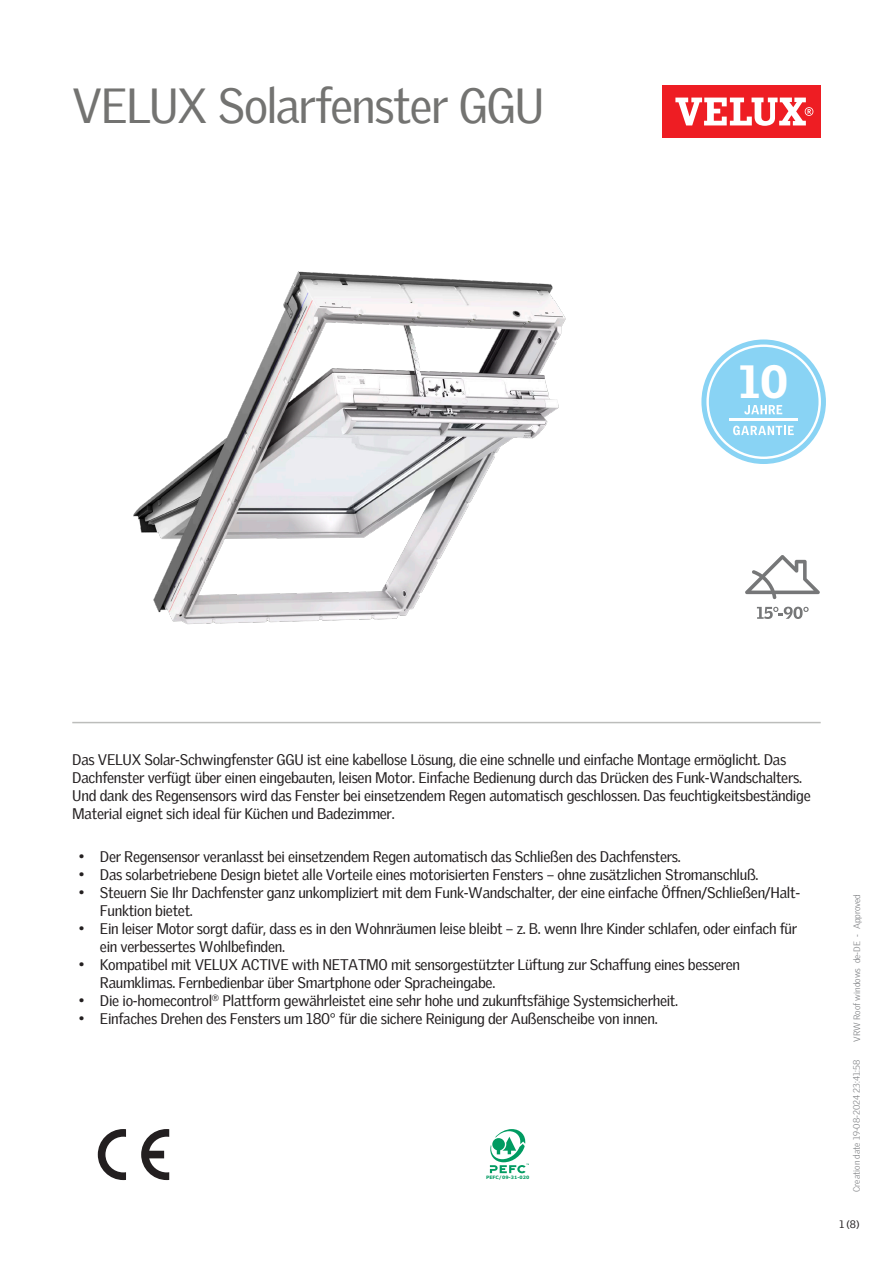
<style>
.page{position:relative;width:893px;height:1263px;background:#fff}
.page>*{position:absolute;margin:0;border:0;box-sizing:border-box;transform-origin:0 0}
.Headline{font:48px "Velux Gothic";letter-spacing:-.03em;color:#737371}
.t1{font:900 45.3px "Velux Gothic";color:#fff}
.Body_Regular{font:15px/18px "Velux Gothic";letter-spacing:-.02em;color:#231f20}
.t2{font:10.5px "Velux Gothic";color:#231f20}
.t3{font:300 9px "Velux Gothic";color:#7c7e81}
.t4{font:700 4.65px "Verdana";color:#009b61}
</style>
<div class="page">
<div style="left:662px;top:85px;width:159px;height:53px;background:#ee1d23"></div>
<svg style="left:675px;top:98px;width:138px;height:28px"></svg>
<hr style="left:72px;top:722px;width:749px;height:1px;background:#bcbdbb">
<svg style="left:745px;top:555px;width:75px;height:44px"></svg>
<svg style="left:757px;top:607px;width:52px;height:12px"></svg>
<svg style="left:141px;top:1129px;width:28px;height:51px"></svg>
<svg style="left:98px;top:1129px;width:28px;height:51px"></svg>
<svg style="left:490px;top:1129px;width:39px;height:44px"></svg>
<svg style="left:701px;top:339px;width:125px;height:125px"></svg>
<img style="left:133px;top:271px;width:433px;height:354px">
<p class="Headline" style="left:72px;top:69px;width:474px">VELUX Solarfenster GGU</p>
<p class="t1" style="left:739px;top:353px;width:50px">10</p>
<p class="Body_Regular" style="left:72px;top:749px;width:740px">Das VELUX Solar-Schwingfenster GGU ist eine kabellose Lösung, die eine schnelle und einfache Montage ermöglicht. Das Dachfenster verfügt über einen eingebauten, leisen Motor. Einfache Bedienung durch das Drücken des Funk-Wandschalters.<br>Und dank des Regensensors wird das Fenster bei einsetzendem Regen automatisch geschlossen. Das feuchtigkeitsbeständige Material eignet sich ideal für Küchen und Badezimmer.</p>
<p class="Body_Regular" style="left:79px;top:846px;width:604px">• Der Regensensor veranlasst bei einsetzendem Regen automatisch das Schließen des Dachfensters.</p>
<p class="Body_Regular" style="left:79px;top:864px;width:681px">• Das solarbetriebene Design bietet alle Vorteile eines motorisierten Fensters – ohne zusätzlichen Stromanschluß.</p>
<p class="Body_Regular" style="left:100px;top:882px;width:702px;text-indent:-21px">• Steuern Sie Ihr Dachfenster ganz unkompliziert mit dem Funk-Wandschalter, der eine einfache Öffnen/Schließen/Halt-<br>Funktion bietet.</p>
<p class="Body_Regular" style="left:100px;top:918px;width:699px;text-indent:-21px">• Ein leiser Motor sorgt dafür, dass es in den Wohnräumen leise bleibt – z. B. wenn Ihre Kinder schlafen, oder einfach für ein verbessertes Wohlbefinden.</p>
<p class="Body_Regular" style="left:100px;top:954px;width:642px;text-indent:-21px">• Kompatibel mit VELUX ACTIVE with NETATMO mit sensorgestützter Lüftung zur Schaffung eines besseren<br>Raumklimas. Fernbedienbar über Smartphone oder Spracheingabe.</p>
<p class="Body_Regular" style="left:79px;top:990px;width:601px">• Die io-homecontrol<sup>®</sup> Plattform gewährleistet eine sehr hohe und zukunftsfähige Systemsicherheit.</p>
<p class="Body_Regular" style="left:79px;top:1008px;width:580px">• Einfaches Drehen des Fensters um 180° für die sichere Reinigung der Außenscheibe von innen.</p>
<p class="t4" style="left:486px;top:1174px;width:45px">PEFC/09-31-020</p>
<p class="t3" style="left:850px;top:1042px;width:149px;rotate:-90deg">VRW Roof windows de-DE - Approved</p>
<p class="t3" style="left:850px;top:1192px;width:133px;rotate:-90deg">Creation date 19-08-2024 23:41:58</p>
<p class="t2" style="left:839px;top:1216px;width:22px">1 (8)</p>
</div>
